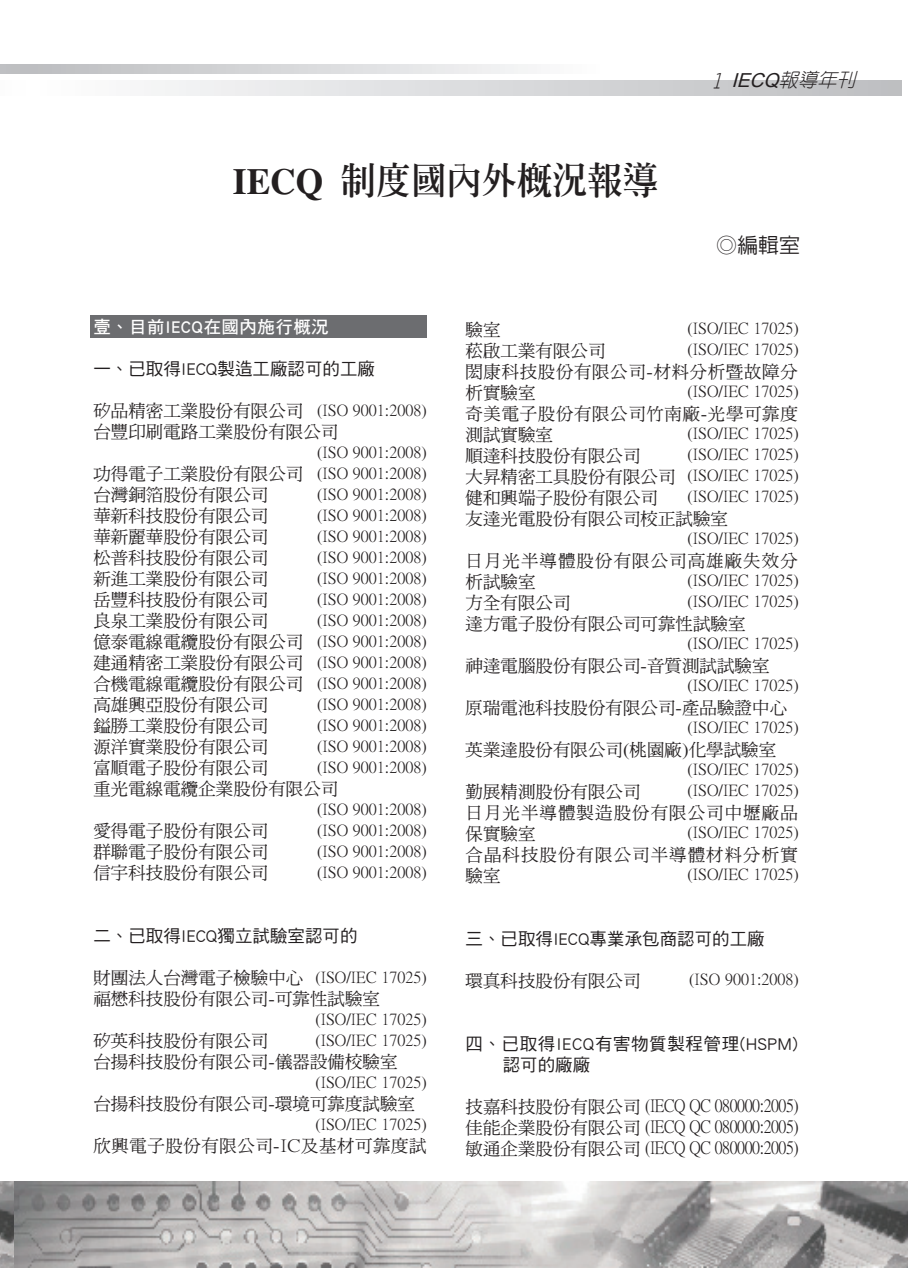
<style>
.page{position:relative;width:908px;height:1270px;background:#fff}
.page>*{position:absolute;margin:0;border:0;box-sizing:border-box;transform-origin:0 0}
.t1{font:36.75px "Inn Ming Extra";color:#231f20;scale:.96 1}
.t2{font:500 21px "Lin Gothic";color:#231f20}
.t3{font:italic 300 19.25px "Yen Round";color:#231f20}
.t4{font:17.5px/21px "DF Ming Md HK BF";color:#231f20}
.t5{font:17.5px "DF Hei Std W5";color:#231f20}
.t6{font:17.5px/21px "DF Ming Md HK BF";letter-spacing:.06em;color:#231f20}
.t7{font:17.5px/21px "DF Hei Std W5";letter-spacing:.035em;color:#231f20}
.t8{font:17.5px "DF Ming Md HK BF";letter-spacing:.03em;color:#231f20}
.t9{font:17.5px "DF Hei Std W7";letter-spacing:.025em;color:#fff}
.t10{font:15.75px/21px "DF Ming Md HK BF";color:#231f20;scale:.9 1}
.s1{font-family:"Times";font-weight:700}
.s2{font-family:"Arial";font-weight:400}
</style>
<div class="page">
<img style="left:0;top:1181px;width:15px;height:86px">
<img style="left:15px;top:1181px;width:893px;height:86px">
<svg style="left:0;top:65px;width:528px;height:8px;background:#d6d7d9"></svg>
<svg style="left:151px;top:80px;width:751px;height:15px;background:#d8d8da"></svg>
<div style="left:90px;top:316px;width:337px;height:22px;background:#6c6d70"></div>
<h1 class="t1" style="left:233px;top:162px;width:445px"><span class="s1">IECQ</span> 制度國內外概況報導</h1>
<p class="t3" style="left:712px;top:70px;width:150px">1 <span class="s2">IECQ</span>報導年刊</p>
<h2 class="t2" style="left:716px;top:234px;width:85px">◎編輯室</h2>
<p class="t9" style="left:93px;top:317px;width:237px">壹、目前IECQ在國內施行概況</p>
<p class="t5" style="left:93px;top:359px;width:283px">一、已取得IECQ製造工廠認可的工廠</p>
<p class="t4" style="left:93px;top:401px;width:247px">矽品精密工業股份有限公司<br>台豐印刷電路工業股份有限公司</p>
<p class="t4" style="left:93px;top:464px;width:247px">功得電子工業股份有限公司<br>台灣銅箔股份有限公司<br>華新科技股份有限公司<br>華新麗華股份有限公司<br>松普科技股份有限公司<br>新進工業股份有限公司<br>岳豐科技股份有限公司<br>良泉工業股份有限公司<br>億泰電線電纜股份有限公司<br>建通精密工業股份有限公司<br>合機電線電纜股份有限公司<br>高雄興亞股份有限公司<br>鎰勝工業股份有限公司<br>源洋實業股份有限公司<br>富順電子股份有限公司<br>重光電線電纜企業股份有限公司</p>
<p class="t4" style="left:93px;top:821px;width:177px;text-align:justify">愛得電子股份有限公司群聯電子股份有限公司信宇科技股份有限公司</p>
<p class="t10" style="left:317px;top:400px;width:123px">(ISO 9001:2008)</p>
<p class="t10" style="left:317px;top:442px;width:123px;text-align:justify">(ISO 9001:2008) (ISO 9001:2008) (ISO 9001:2008) (ISO 9001:2008) (ISO 9001:2008) (ISO 9001:2008) (ISO 9001:2008) (ISO 9001:2008) (ISO 9001:2008) (ISO 9001:2008) (ISO 9001:2008) (ISO 9001:2008) (ISO 9001:2008) (ISO 9001:2008) (ISO 9001:2008) (ISO 9001:2008)</p>
<p class="t10" style="left:317px;top:799px;width:123px;text-align:justify">(ISO 9001:2008) (ISO 9001:2008) (ISO 9001:2008) (ISO 9001:2008)</p>
<p class="t5" style="left:93px;top:926px;width:266px">二、已取得IECQ獨立試驗室認可的</p>
<p class="t4" style="left:93px;top:968px;width:288px">財團法人台灣電子檢驗中心<br>福懋科技股份有限公司-可靠性試驗室</p>
<p class="t4" style="left:93px;top:1031px;width:306px">矽英科技股份有限公司<br>台揚科技股份有限公司-儀器設備校驗室</p>
<p class="t4" style="left:93px;top:1094px;width:323px">台揚科技股份有限公司-環境可靠度試驗室</p>
<p class="t8" style="left:93px;top:1137px;width:335px">欣興電子股份有限公司-IC及基材可靠度試</p>
<p class="t10" style="left:315px;top:967px;width:125px">(ISO/IEC 17025)</p>
<p class="t10" style="left:315px;top:1009px;width:125px">(ISO/IEC 17025) (ISO/IEC 17025)</p>
<p class="t10" style="left:315px;top:1072px;width:125px">(ISO/IEC 17025)</p>
<p class="t10" style="left:315px;top:1114px;width:125px">(ISO/IEC 17025)</p>
<p class="t4" style="left:465px;top:320px;width:334px">驗室<br>菘啟工業有限公司<br>閎康科技股份有限公司-材料分析暨故障分析實驗室<br>奇美電子股份有限公司竹南廠-光學可靠度測試實驗室<br>順達科技股份有限公司<br>大昇精密工具股份有限公司<br>健和興端子股份有限公司<br>友達光電股份有限公司校正試驗室</p>
<p class="t4" style="left:465px;top:551px;width:334px">日月光半導體股份有限公司高雄廠失效分析試驗室<br>方全有限公司<br>達方電子股份有限公司可靠性試驗室</p>
<p class="t4" style="left:465px;top:656px;width:306px">神達電腦股份有限公司-音質測試試驗室</p>
<p class="t4" style="left:465px;top:698px;width:323px">原瑞電池科技股份有限公司-產品驗證中心</p>
<p class="t4" style="left:465px;top:740px;width:312px">英業達股份有限公司(桃園廠)化學試驗室</p>
<p class="t6" style="left:465px;top:782px;width:334px">勤展精測股份有限公司<br>日月光半導體製造股份有限公司中壢廠品保實驗室<br>合晶科技股份有限公司半導體材料分析實驗室</p>
<p class="t10" style="left:687px;top:319px;width:125px">(ISO/IEC 17025) (ISO/IEC 17025)</p>
<p class="t10" style="left:687px;top:382px;width:125px">(ISO/IEC 17025)</p>
<p class="t10" style="left:687px;top:424px;width:125px;text-align:justify">(ISO/IEC 17025) (ISO/IEC 17025) (ISO/IEC 17025) (ISO/IEC 17025)</p>
<p class="t10" style="left:687px;top:529px;width:125px">(ISO/IEC 17025)</p>
<p class="t10" style="left:687px;top:571px;width:125px">(ISO/IEC 17025) (ISO/IEC 17025)</p>
<p class="t10" style="left:687px;top:634px;width:125px">(ISO/IEC 17025)</p>
<p class="t10" style="left:687px;top:676px;width:125px">(ISO/IEC 17025)</p>
<p class="t10" style="left:687px;top:718px;width:125px">(ISO/IEC 17025)</p>
<p class="t10" style="left:687px;top:760px;width:125px">(ISO/IEC 17025) (ISO/IEC 17025)</p>
<p class="t10" style="left:687px;top:823px;width:125px">(ISO/IEC 17025)</p>
<p class="t10" style="left:687px;top:865px;width:125px">(ISO/IEC 17025)</p>
<p class="t5" style="left:465px;top:929px;width:301px">三、已取得IECQ專業承包商認可的工廠</p>
<p class="t4" style="left:465px;top:971px;width:176px">環真科技股份有限公司</p>
<p class="t10" style="left:689px;top:970px;width:123px">(ISO 9001:2008)</p>
<p class="t7" style="left:503px;top:1033px;width:297px;text-indent:-37px">四、已取得IECQ有害物質製程管理(HSPM)認可的廠廠</p>
<p class="t4" style="left:465px;top:1096px;width:335px;text-align:justify">技嘉科技股份有限公司 (IECQ QC 080000:2005)佳能企業股份有限公司 (IECQ QC 080000:2005)敏通企業股份有限公司 (IECQ QC 080000:2005)</p>
</div>
